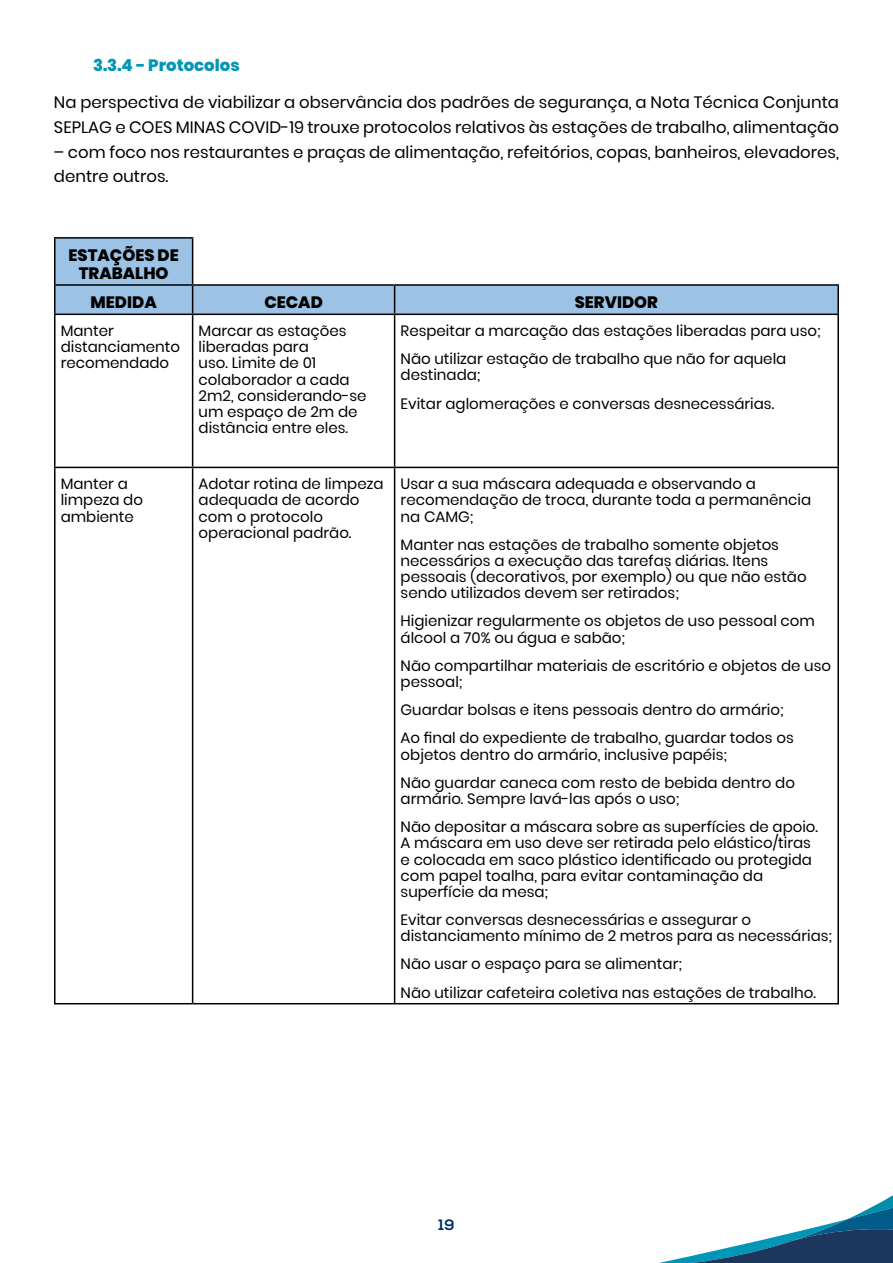
<style>
.page{position:relative;width:893px;height:1263px;background:#fff}
.page>*{position:absolute;margin:0;border:0;box-sizing:border-box;transform-origin:0 0}
.t1{font:16.5px/24.8px "Poppins";color:#000}
.t2{font:800 16.5px/17.9px "Poppins";color:#000;text-align:center}
.t3{font:800 16.5px "Poppins";color:#0496b5}
.t4{font:15px/16.2px "Poppins";color:#000}
.t5{font:700 15px "Nexa";color:#003063}
</style>
<div class="page">
<svg style="left:659px;top:1195px;width:234px;height:68px"></svg>
<div style="left:54px;top:54px;width:785px;height:1155px;background:#fff"></div>
<div style="left:56px;top:239px;width:781px;height:75px;background:#9cc2e5"></div>
<div style="left:193px;top:238px;width:645px;height:47px;background:#fff"></div>
<hr style="left:54px;top:237px;width:139px;height:2px;background:#000">
<hr style="left:54px;top:239px;width:2px;height:45px;background:#000">
<hr style="left:192px;top:239px;width:1px;height:45px;background:#000">
<hr style="left:54px;top:284px;width:139px;height:2px;background:#000">
<hr style="left:54px;top:286px;width:2px;height:28px;background:#000">
<hr style="left:193px;top:284px;width:202px;height:2px;background:#000">
<svg style="left:192px;top:286px;width:1px;height:28px"></svg>
<hr style="left:395px;top:284px;width:444px;height:2px;background:#000">
<svg style="left:394px;top:286px;width:1px;height:28px"></svg>
<hr style="left:837px;top:286px;width:2px;height:28px;background:#000">
<hr style="left:54px;top:314px;width:139px;height:1px;background:#000">
<hr style="left:54px;top:315px;width:2px;height:152px;background:#000">
<hr style="left:193px;top:314px;width:202px;height:1px;background:#000">
<hr style="left:192px;top:315px;width:1px;height:152px;background:#000">
<hr style="left:395px;top:314px;width:444px;height:1px;background:#000">
<hr style="left:394px;top:315px;width:1px;height:152px;background:#000">
<hr style="left:837px;top:315px;width:2px;height:152px;background:#000">
<hr style="left:54px;top:467px;width:139px;height:1px;background:#000">
<hr style="left:54px;top:468px;width:2px;height:535px;background:#000">
<hr style="left:193px;top:467px;width:202px;height:1px;background:#000">
<hr style="left:192px;top:468px;width:1px;height:535px;background:#000">
<hr style="left:395px;top:467px;width:444px;height:1px;background:#000">
<hr style="left:394px;top:468px;width:1px;height:535px;background:#000">
<hr style="left:837px;top:468px;width:2px;height:535px;background:#000">
<hr style="left:54px;top:1003px;width:139px;height:1px;background:#000">
<hr style="left:193px;top:1003px;width:202px;height:1px;background:#000">
<hr style="left:395px;top:1003px;width:444px;height:1px;background:#000">
<p class="t3" style="left:93px;top:56px;width:148px">3.3.4 - Protocolos</p>
<p class="t1" style="left:54px;top:90px;width:786px">Na perspectiva de viabilizar a observância dos padrões de segurança, a Nota Técnica Conjunta<br>SEPLAG e COES MINAS COVID-19 trouxe protocolos relativos às estações de trabalho, alimentação</p>
<p class="t1" style="left:54px;top:140px;width:786px">– com foco nos restaurantes e praças de alimentação, refeitórios, copas, banheiros, elevadores, dentre outros.</p>
<p class="t2" style="left:69px;top:247px;width:112px">ESTAÇÕES DE<br>TRABALHO</p>
<p class="t2" style="left:91px;top:294px;width:68px">MEDIDA</p>
<p class="t2" style="left:264px;top:294px;width:60px">CECAD</p>
<p class="t2" style="left:575px;top:294px;width:85px">SERVIDOR</p>
<p class="t4" style="left:61px;top:323px;width:121px">Manter distanciamento recomendado</p>
<p class="t4" style="left:199px;top:323px;width:169px">Marcar as estações liberadas para<br>uso. Limite de 01 colaborador a cada<br>2m2, considerando-se um espaço de 2m de distância entre eles.</p>
<p class="t4" style="left:401px;top:317px;width:422px;line-height:28.2px">Respeitar a marcação das estações liberadas para uso;<br>Não utilizar estação de trabalho que não for aquela</p>
<p class="t4" style="left:401px;top:361px;width:375px;line-height:28.2px">destinada;<br>Evitar aglomerações e conversas desnecessárias.</p>
<p class="t4" style="left:61px;top:476px;width:84px">Manter a limpeza do ambiente</p>
<p class="t4" style="left:199px;top:476px;width:186px">Adotar rotina de limpeza adequada de acordo com o protocolo operacional padrão.</p>
<p class="t4" style="left:401px;top:476px;width:412px">Usar a sua máscara adequada e observando a recomendação de troca, durante toda a permanência na CAMG;</p>
<p class="t4" style="left:401px;top:536px;width:408px">Manter nas estações de trabalho somente objetos necessários a execução das tarefas diárias. Itens pessoais (decorativos, por exemplo) ou que não estão sendo utilizados devem ser retirados;</p>
<p class="t4" style="left:401px;top:613px;width:416px">Higienizar regularmente os objetos de uso pessoal com álcool a 70% ou água e sabão;</p>
<p class="t4" style="left:401px;top:657px;width:432px">Não compartilhar materiais de escritório e objetos de uso pessoal;</p>
<p class="t4" style="left:401px;top:696px;width:395px;line-height:28.2px">Guardar bolsas e itens pessoais dentro do armário;<br>Ao final do expediente de trabalho, guardar todos os</p>
<p class="t4" style="left:401px;top:740px;width:396px;line-height:28.2px">objetos dentro do armário, inclusive papéis;<br>Não guardar caneca com resto de bebida dentro do</p>
<p class="t4" style="left:401px;top:785px;width:419px;line-height:28.2px">armário. Sempre lavá-las após o uso;<br>Não depositar a máscara sobre as superfícies de apoio.</p>
<p class="t4" style="left:401px;top:835px;width:413px">A máscara em uso deve ser retirada pelo elástico/tiras e colocada em saco plástico identificado ou protegida com papel toalha, para evitar contaminação da superfície da mesa;</p>
<p class="t4" style="left:401px;top:912px;width:433px">Evitar conversas desnecessárias e assegurar o distanciamento mínimo de 2 metros para as necessárias;</p>
<p class="t4" style="left:401px;top:950px;width:417px;line-height:28.2px">Não usar o espaço para se alimentar;<br>Não utilizar cafeteira coletiva nas estações de trabalho.</p>
<p class="t5" style="left:438px;top:1216px;width:17px">19</p>
</div>
